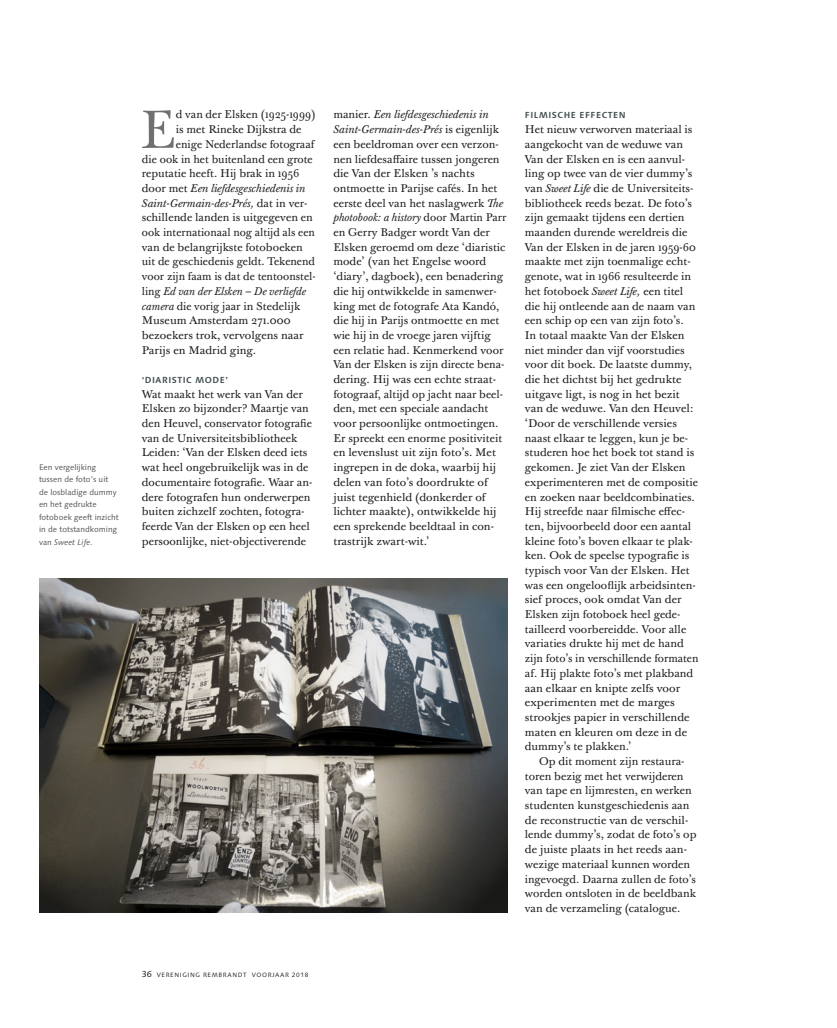
<style>
.page{position:relative;width:837px;height:1028px;background:#fff}
.page>*{position:absolute;margin:0;border:0;box-sizing:border-box;transform-origin:0 0}
._1b_Initiaal{font:52.25px "Baskerville 120 Pro";color:#72706e}
._1a_platte_tekst__Aa{font:11px/14.8px "Baskerville 10 Pro";color:#1d1d1b}
._1b_Initiaal-2{font:11px "Baskerville 10 Pro";color:#1d1d1b}
._1_platte_tekst__Aan{font:11px/14.8px "Baskerville 10 Pro";color:#1d1d1b}
._1b_Initiaal-3{font:italic 11px "Baskerville 10 Pro";color:#1d1d1b}
._1b_Initiaal-4{font:11px "Baskerville 10 Pro";color:#1d1d1b;scale:.96 1}
._1b_Initiaal-5{font:italic 11px "Baskerville 10 Pro";color:#1d1d1b;scale:.96 1}
._5_tussenkop{font:700 8.75px "Syntax Next LT Pro";letter-spacing:.06em;color:#404c4e}
._7_bijschrift_tekst{font:8.12px/12.5px "Syntax Next LT Pro";color:#555655}
._7_bijschrift_tekst-2{font:6.25px "Syntax Next LT Pro";letter-spacing:.1em;color:#1d1d1b}
.s1{font-style:italic}
.s2{font-style:normal}
.s3{font-size:8.75px}
</style>
<div class="page">
<img style="left:39px;top:578px;width:468px;height:334px">
<p class="_7_bijschrift_tekst" style="left:39px;top:460px;width:81px">Een vergelijking tussen de foto’s uit de losbladige dummy en het gedrukte fotoboek geeft inzicht in de totstandkoming van <span class="s1">Sweet Life.</span></p>
<p class="_1b_Initiaal" style="left:140px;top:97px;width:38px">E</p>
<p class="_1b_Initiaal-2" style="left:176px;top:108px;width:141px">d van der Elsken (1925-1999)</p>
<p class="_1b_Initiaal-2" style="left:176px;top:122px;width:127px">is met Rineke Dijkstra de</p>
<p class="_1b_Initiaal-2" style="left:176px;top:137px;width:140px">enige Nederlandse fotograaf</p>
<p class="_1b_Initiaal-2" style="left:142px;top:152px;width:172px">die ook in het buitenland een grote</p>
<p class="_1b_Initiaal-2" style="left:142px;top:166px;width:159px">reputatie heeft. Hij brak in 1956</p>
<p class="_1b_Initiaal-3" style="left:142px;top:181px;width:165px"><span class="s2">door met</span> Een liefdesgeschiedenis in</p>
<p class="_1b_Initiaal-3" style="left:142px;top:196px;width:167px">Saint-Germain-des-Prés, <span class="s2">dat in ver-</span></p>
<p class="_1b_Initiaal-2" style="left:142px;top:210px;width:172px">schillende landen is uitgegeven en</p>
<p class="_1b_Initiaal-4" style="left:142px;top:225px;width:182px">ook internationaal nog altijd als een</p>
<p class="_1b_Initiaal-2" style="left:142px;top:240px;width:162px">van de belangrijkste fotoboeken</p>
<p class="_1b_Initiaal-2" style="left:142px;top:254px;width:175px">uit de geschiedenis geldt. Tekenend</p>
<p class="_1b_Initiaal-2" style="left:142px;top:269px;width:175px">voor zijn faam is dat de tentoonstel-</p>
<p class="_1b_Initiaal-5" style="left:142px;top:284px;width:172px"><span class="s2">ling</span> Ed van der Elsken – De verliefde</p>
<p class="_1b_Initiaal-4" style="left:142px;top:299px;width:167px"><span class="s1">camera</span> die vorig jaar in Stedelijk</p>
<p class="_1b_Initiaal-2" style="left:142px;top:313px;width:150px">Museum Amsterdam 271.000</p>
<p class="_1b_Initiaal-2" style="left:142px;top:328px;width:163px">bezoekers trok, vervolgens naar</p>
<p class="_1b_Initiaal-2" style="left:142px;top:343px;width:116px">Parijs en Madrid ging.</p>
<p class="_5_tussenkop" style="left:142px;top:374px;width:87px">‘DIARISTIC MODE’</p>
<p class="_1a_platte_tekst__Aa" style="left:142px;top:387px;width:172px">Wat maakt het werk van Van der Elsken zo bijzonder? Maartje van den Heuvel, conservator fotografie van de Universiteitsbibliotheek Leiden: ‘Van der Elsken deed iets wat heel ongebruikelijk was in de documentaire fotografie. Waar an&shy;dere fotografen hun onderwerpen buiten zichzelf zochten, fotogra&shy;feerde Van der Elsken op een heel persoonlijke, niet-objectiverende</p>
<p class="_1a_platte_tekst__Aa" style="left:333px;top:108px;width:174px">manier. <span class="s1">Een liefdesgeschiedenis in Saint-Germain-des-Prés</span> is eigenlijk een beeldroman over een verzon&shy;nen liefdesaffaire tussen jongeren die Van der Elsken ’s nachts ontmoette in Parijse cafés. In het eerste deel van het naslagwerk <span class="s1">The photobook: a history</span> door Martin Parr en Gerry Badger wordt Van der Elsken geroemd om deze ‘diaristic mode’ (van het Engelse woord ‘diary’, dagboek), een benadering die hij ontwikkelde in samenwer&shy;king met de fotografe Ata Kandó, die hij in Parijs ontmoette en met wie hij in de vroege jaren vijftig een relatie had. Kenmerkend voor Van der Elsken is zijn directe bena&shy;dering. Hij was een echte straat&shy;fotograaf, altijd op jacht naar beel&shy;den, met een speciale aandacht voor persoonlijke ontmoetingen.<br>Er spreekt een enorme positiviteit en levenslust uit zijn foto’s. Met ingrepen in de doka, waarbij hij delen van foto’s doordrukte of juist tegenhield (donkerder of lichter maakte), ontwikkelde hij een sprekende beeldtaal in con&shy;trastrijk zwart-wit.’</p>
<p class="_5_tussenkop" style="left:524px;top:110px;width:102px">FILMISCHE EFFECTEN</p>
<p class="_1a_platte_tekst__Aa" style="left:524px;top:122px;width:175px">Het nieuw verworven materiaal is aangekocht van de weduwe van<br>Van der Elsken en is een aanvul&shy;ling op twee van de vier dummy’s van <span class="s1">Sweet Life</span> die de Universiteits&shy;bibliotheek reeds bezat. De foto’s zijn gemaakt tijdens een dertien maanden durende wereldreis die<br>Van der Elsken in de jaren 1959-60 maakte met zijn toenmalige echt&shy;genote, wat in 1966 resulteerde in het fotoboek <span class="s1">Sweet Life,</span> een titel die hij ontleende aan de naam van een schip op een van zijn foto’s.<br>In totaal maakte Van der Elsken niet minder dan vijf voorstudies voor dit boek. De laatste dummy, die het dichtst bij het gedrukte uitgave ligt, is nog in het bezit van de weduwe. Van den Heuvel: ‘Door de verschillende versies naast elkaar te leggen, kun je be&shy;studeren hoe het boek tot stand is gekomen. Je ziet Van der Elsken experimenteren met de compositie en zoeken naar beeldcombinaties.<br>Hij streefde naar filmische effec&shy;ten, bijvoorbeeld door een aantal kleine foto’s boven elkaar te plak&shy;ken. Ook de speelse typografie is typisch voor Van der Elsken. Het was een ongelooflijk arbeidsinten&shy;sief proces, ook omdat Van der<br>Elsken zijn fotoboek heel gede&shy;tailleerd voorbereidde. Voor alle variaties drukte hij met de hand zijn foto’s in verschillende formaten af. Hij plakte foto’s met plakband aan elkaar en knipte zelfs voor experimenten met de marges strookjes papier in verschillende maten en kleuren om deze in de dummy’s te plakken.’</p>
<p class="_1_platte_tekst__Aan" style="left:524px;top:754px;width:173px;text-indent:14px">Op dit moment zijn restaura&shy;toren bezig met het verwijderen van tape en lijmresten, en werken studenten kunstgeschiedenis aan de reconstructie van de verschil&shy;lende dummy’s, zodat de foto’s op de juiste plaats in het reeds aan&shy;wezige materiaal kunnen worden ingevoegd. Daarna zullen de foto’s worden ontsloten in de beeldbank van de verzameling (catalogue.</p>
<p class="_7_bijschrift_tekst-2" style="left:142px;top:970px;width:168px"><span class="s3">36</span> VERENIGING REMBRANDT VOORJAAR 2018</p>
</div>
